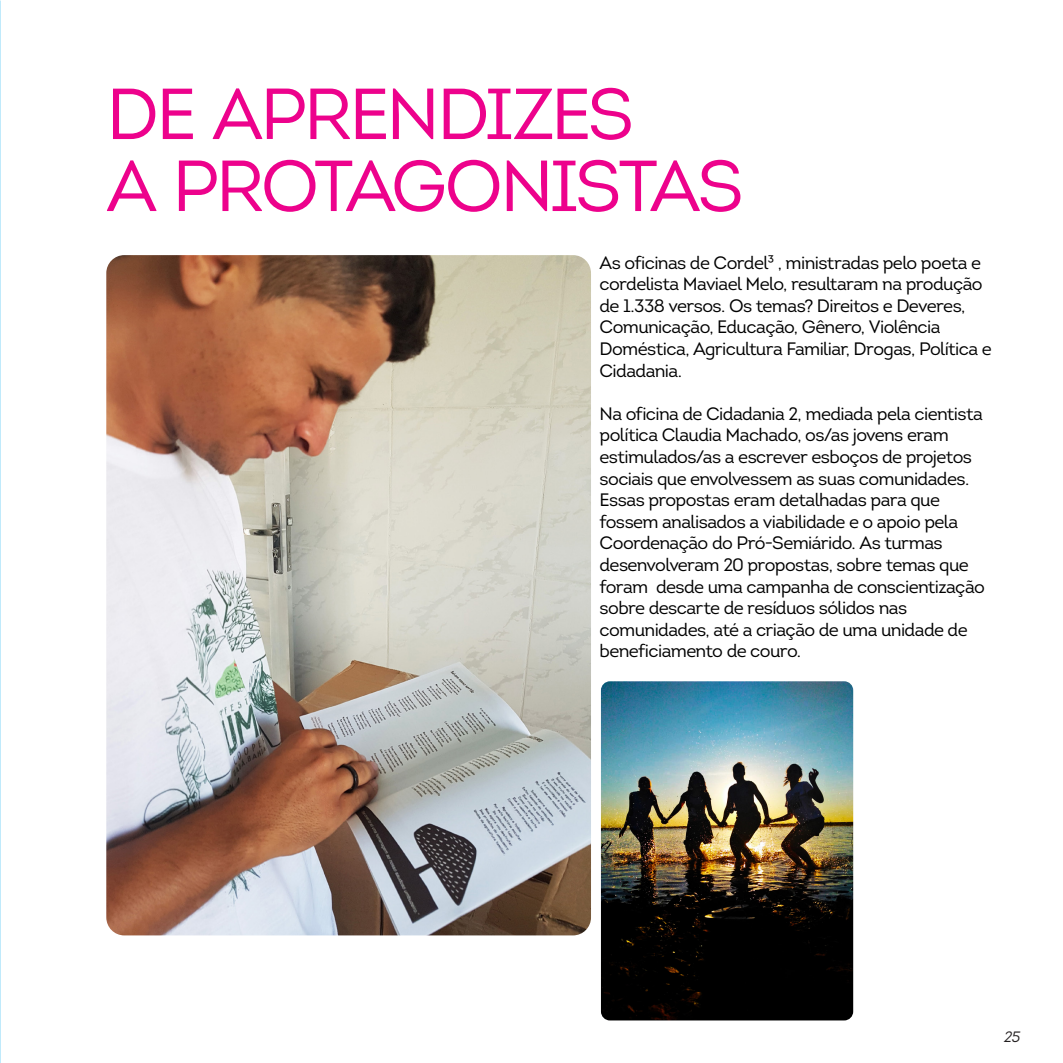
<style>
.page{position:relative;width:1063px;height:1063px;background:#fff}
.page>*{position:absolute;margin:0;border:0;box-sizing:border-box;transform-origin:0 0}
.t1{font:72px "Intro";letter-spacing:-.045em;color:#ed028c}
.t2{font:18px/21.6px "Intro";letter-spacing:-.035em;color:#000}
.t3{font:italic 15px "Intro";color:#231f20}
</style>
<div class="page">
<img style="left:0;top:0;width:1px;height:1063px">
<img style="left:106px;top:255px;width:485px;height:680px">
<img style="left:601px;top:681px;width:252px;height:339px">
<p class="t1" style="left:106px;top:70px;width:529px">DE APRENDIZES</p>
<p class="t1" style="left:106px;top:142px;width:639px">A PROTAGONISTAS</p>
<p class="t2" style="left:600px;top:252px;width:394px">As oficinas de Cordel³ , ministradas pelo poeta e cordelista Maviael Melo, resultaram na produção de 1.338 versos. Os temas? Direitos e Deveres, Comunicação, Educação, Gênero, Violência Doméstica, Agricultura Familiar, Drogas, Política e Cidadania.</p>
<p class="t2" style="left:600px;top:403px;width:387px">Na oficina de Cidadania 2, mediada pela cientista política Claudia Machado, os/as jovens eram estimulados/as a escrever esboços de projetos sociais que envolvessem as suas comunidades.<br>Essas propostas eram detalhadas para que fossem analisados a viabilidade e o apoio pela Coordenação do Pró-Semiárido. As turmas desenvolveram 20 propostas, sobre temas que foram desde uma campanha de conscientização sobre descarte de resíduos sólidos nas comunidades, até a criação de uma unidade de beneficiamento de couro.</p>
<p class="t3" style="left:1004px;top:1027px;width:18px">25</p>
</div>
